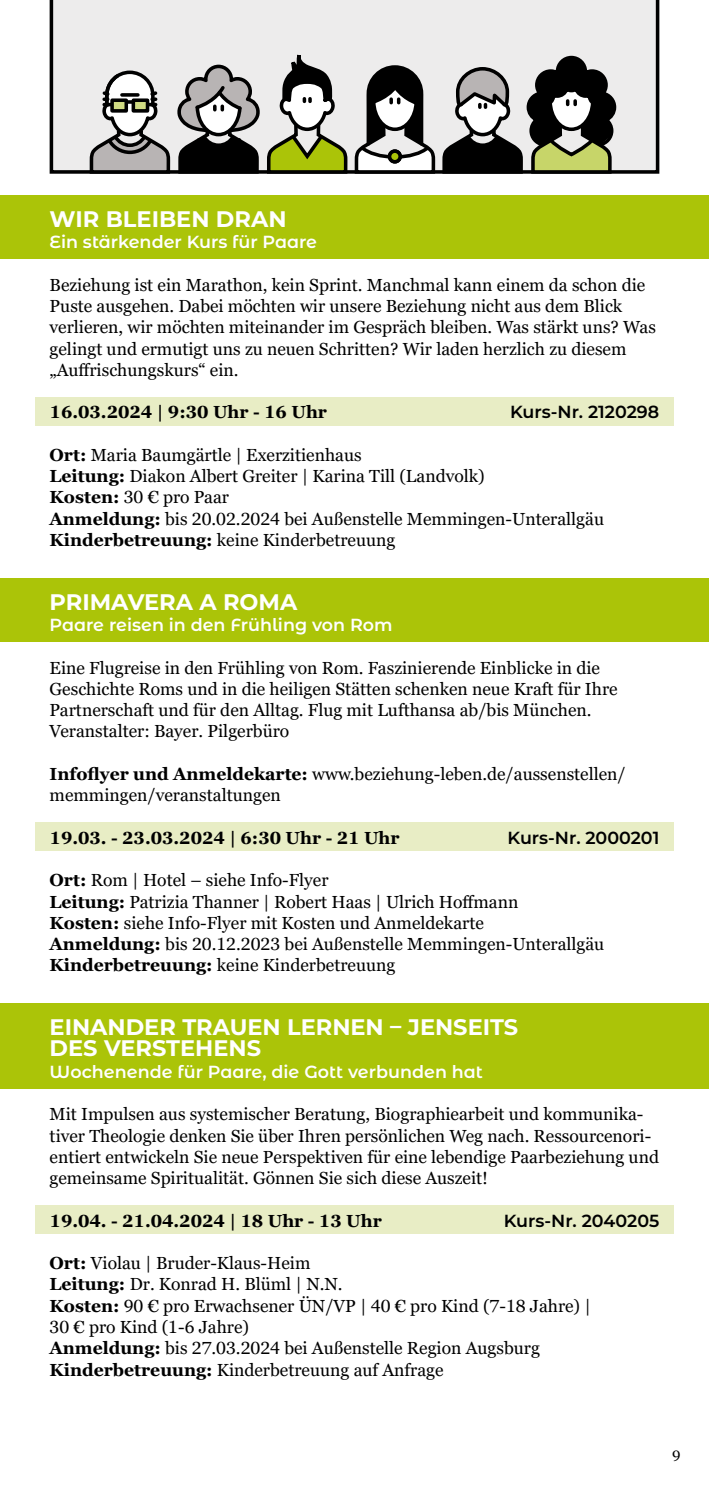
<style>
.page{position:relative;width:709px;height:1489px;background:#fff}
.page>*{position:absolute;margin:0;border:0;box-sizing:border-box;transform-origin:0 0}
.t1{font:700 22.5px "Montserrat";color:#fff}
.t2{font:17.5px/21.2px "Georgia Pro";color:#000}
.t3{font:600 17.5px "Montserrat Alternates";color:#fff}
.t4{font:700 17.5px "Georgia Pro";color:#000}
.t5{font:600 17.5px "Montserrat";color:#000}
.t6{font:15px "Georgia Pro";color:#000}
.s1{font-weight:700}
</style>
<div class="page">
<div style="left:50px;top:0;width:609px;height:174px;background:#edecec"></div>
<div style="left:0;top:195px;width:709px;height:64px;background:#abc408"></div>
<div style="left:0;top:578px;width:709px;height:63px;background:#abc408"></div>
<div style="left:0;top:1003px;width:709px;height:85px;background:#abc408"></div>
<div style="left:35px;top:397px;width:638px;height:28px;background:#e8edc5"></div>
<div style="left:35px;top:1205px;width:638px;height:28px;background:#e8edc5"></div>
<div style="left:35px;top:822px;width:638px;height:28px;background:#e8edc5"></div>
<svg style="left:87px;top:51px;width:531px;height:123px;background:#9a9a93"></svg>
<hr style="left:481px;top:145px;width:3px;height:27px;background:#000">
<p class="t1" style="left:50px;top:203px;width:18px">WIR</p>
<p class="t1" style="left:106px;top:203px;width:182px">BLEI BEN DRAN</p>
<p class="t3" style="left:50px;top:229px;width:269px">Ein stärkender Kurs für Paare</p>
<p class="t2" style="left:50px;top:275px;width:608px">Beziehung ist ein Marathon, kein Sprint. Manchmal kann einem da schon die Puste ausgehen. Dabei möchten wir unsere Beziehung nicht aus dem Blick verlieren, wir möchten miteinander im Gespräch bleiben. Was stärkt uns? Was gelingt und ermutigt uns zu neuen Schritten? Wir laden herzlich zu diesem „Auffrischungskurs“ ein.</p>
<p class="t4" style="left:50px;top:402px;width:279px">16.03.2024 | 9:30 Uhr - 16 Uhr</p>
<p class="t5" style="left:510px;top:400px;width:151px">Kurs-Nr. 2120298</p>
<p class="t2" style="left:50px;top:445px;width:556px"><span class="s1">Ort:</span> Maria Baumgärtle | Exerzitienhaus<br><span class="s1">Leitung:</span> Diakon Albert Greiter | Karina Till (Landvolk)<br><span class="s1">Kosten:</span> 30 € pro Paar<br><span class="s1">Anmeldung:</span> bis 20.02.2024 bei Außenstelle Memmingen-Unterallgäu <span class="s1">Kinderbetreuung:</span> keine Kinderbetreuung</p>
<p class="t1" style="left:50px;top:585px;width:33px">PRIMAVERA</p>
<p class="t1" style="left:199px;top:585px;width:61px">A ROMA</p>
<p class="t3" style="left:50px;top:612px;width:344px">Paare reisen in den Frühling von Rom</p>
<p class="t2" style="left:50px;top:657px;width:569px">Eine Flugreise in den Frühling von Rom. Faszinierende Einblicke in die Geschichte Roms und in die heiligen Stätten schenken neue Kraft für Ihre Partnerschaft und für den Alltag. Flug mit Lufthansa ab/bis München.<br>Veranstalter: Bayer. Pilgerbüro</p>
<p class="t2" style="left:50px;top:764px;width:577px"><span class="s1">Infoflyer und Anmeldekarte:</span> www.beziehung-leben.de/aussenstellen/ memmingen/veranstaltungen</p>
<p class="t4" style="left:50px;top:827px;width:351px">19.03. - 23.03.2024 | 6:30 Uhr - 21 Uhr</p>
<p class="t5" style="left:507px;top:825px;width:153px">Kurs-Nr. 2000201</p>
<p class="t2" style="left:50px;top:870px;width:556px"><span class="s1">Ort:</span> Rom | Hotel – siehe Info-Flyer<br><span class="s1">Leitung:</span> Patrizia Thanner | Robert Haas | Ulrich Hoffmann<br><span class="s1">Kosten:</span> siehe Info-Flyer mit Kosten und Anmeldekarte<br><span class="s1">Anmeldung:</span> bis 20.12.2023 bei Außenstelle Memmingen-Unterallgäu <span class="s1">Kinderbetreuung:</span> keine Kinderbetreuung</p>
<p class="t1" style="left:50px;top:1010px;width:253px">EI NANDER TRAUEN LER</p>
<p class="t1" style="left:332px;top:1010px;width:185px">NEN – JENSEITS</p>
<p class="t1" style="left:50px;top:1032px;width:87px">DES VERS</p>
<p class="t1" style="left:166px;top:1032px;width:31px">TEHE</p>
<p class="t1" style="left:229px;top:1032px;width:32px">NS</p>
<p class="t3" style="left:50px;top:1059px;width:435px">Wochenende für Paare, die Gott verbunden hat</p>
<p class="t2" style="left:50px;top:1104px;width:611px">Mit Impulsen aus systemischer Beratung, Biographiearbeit und kommunika&shy;tiver Theologie denken Sie über Ihren persönlichen Weg nach. Ressourcenori&shy;entiert entwickeln Sie neue Perspektiven für eine lebendige Paarbeziehung und gemeinsame Spiritualität. Gönnen Sie sich diese Auszeit!</p>
<p class="t4" style="left:50px;top:1210px;width:334px">19.04. - 21.04.2024 | 18 Uhr - 13 Uhr</p>
<p class="t5" style="left:504px;top:1207px;width:157px">Kurs-Nr. 2040205</p>
<p class="t2" style="left:50px;top:1253px;width:543px"><span class="s1">Ort:</span> Violau | Bruder-Klaus-Heim<br><span class="s1">Leitung:</span> Dr. Konrad H. Blüml | N.N.<br><span class="s1">Kosten:</span> 90 € pro Erwachsener ÜN/VP | 40 € pro Kind (7-18 Jahre) | 30 € pro Kind (1-6 Jahre)<br><span class="s1">Anmeldung:</span> bis 27.03.2024 bei Außenstelle Region Augsburg <span class="s1">Kinderbetreuung:</span> Kinderbetreuung auf Anfrage</p>
<p class="t6" style="left:672px;top:1446px;width:10px">9</p>
</div>
